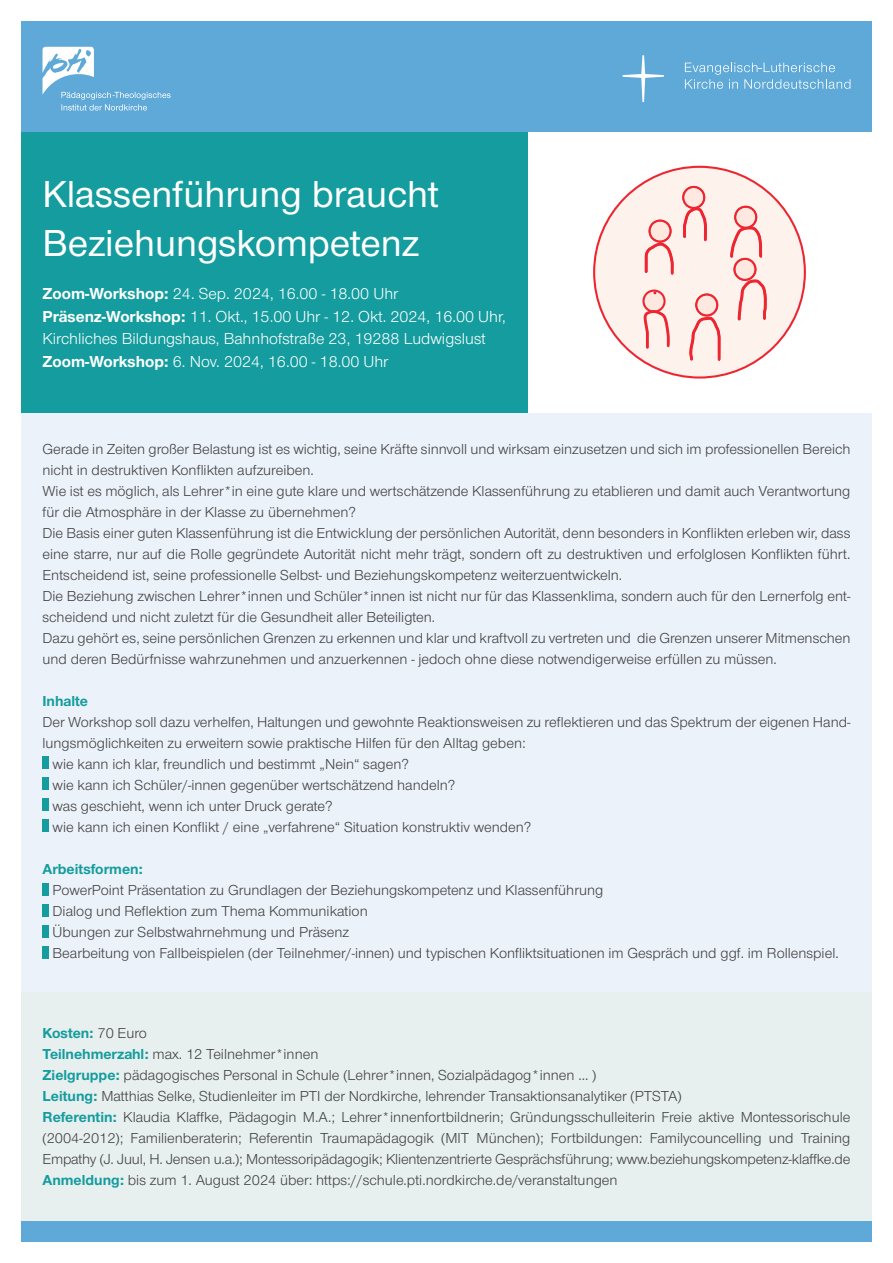
<style>
.page{position:relative;width:893px;height:1263px;background:#fff}
.page>*{position:absolute;margin:0;border:0;box-sizing:border-box;transform-origin:0 0}
.t1{font:500 39px/49.1px "Nordelbica";color:#fff}
.t2{font:16.5px/22.5px "Nordelbica";color:#fff}
.t3{font:15px/21px "Nordelbica";color:#414042}
.t4{font:700 15px "Nordelbica";color:#149c9e}
.s1{font-weight:700}
.s2{font-weight:700;color:#149c9e}
</style>
<div class="page">
<div style="left:21px;top:360px;width:851px;height:882px;background:#ecf2f9"></div>
<div style="left:21px;top:21px;width:851px;height:111px;background:#5fa9d8"></div>
<svg style="left:43px;top:47px;width:128px;height:64px"></svg>
<svg style="left:685px;top:63px;width:165px;height:26px"></svg>
<svg style="left:623px;top:55px;width:41px;height:47px"></svg>
<div style="left:527px;top:132px;width:345px;height:280px;background:#fff"></div>
<svg style="left:593px;top:166px;width:213px;height:213px"></svg>
<svg style="left:595px;top:168px;width:209px;height:208px"></svg>
<div style="left:21px;top:1220px;width:851px;height:22px;background:#5fa9d8"></div>
<div style="left:21px;top:992px;width:851px;height:228px;background:#e8efef"></div>
<div style="left:21px;top:132px;width:506px;height:280px;background:#149c9e"></div>
<div style="left:43px;top:756px;width:6px;height:13px;background:#149c9e"></div>
<div style="left:43px;top:777px;width:6px;height:13px;background:#149c9e"></div>
<div style="left:43px;top:798px;width:6px;height:13px;background:#149c9e"></div>
<div style="left:43px;top:819px;width:6px;height:13px;background:#149c9e"></div>
<div style="left:43px;top:883px;width:6px;height:12px;background:#149c9e"></div>
<div style="left:43px;top:904px;width:6px;height:12px;background:#149c9e"></div>
<div style="left:43px;top:925px;width:6px;height:12px;background:#149c9e"></div>
<div style="left:43px;top:946px;width:6px;height:12px;background:#149c9e"></div>
<h1 class="t1" style="left:43px;top:169px;width:398px">Klassenführung braucht<br>Beziehungskompetenz</h1>
<p class="t2" style="left:43px;top:283px;width:465px"><span class="s1">Zoom-Workshop:</span> 24. Sep. 2024, 16.00 - 18.00 Uhr <span class="s1">Präsenz-Workshop:</span> 11. Okt., 15.00 Uhr - 12. Okt. 2024, 16.00 Uhr, Kirchliches Bildungshaus, Bahnhofstraße 23, 19288 Ludwigslust <span class="s1">Zoom-Workshop:</span> 6. Nov. 2024, 16.00 - 18.00 Uhr</p>
<p class="t3" style="left:43px;top:438px;width:809px">Gerade in Zeiten großer Belastung ist es wichtig, seine Kräfte sinnvoll und wirksam einzusetzen und sich im professionellen Bereich nicht in destruktiven Konflikten aufzureiben.<br>Wie ist es möglich, als Lehrer*in eine gute klare und wertschätzende Klassenführung zu etablieren und damit auch Verantwortung für die Atmosphäre in der Klasse zu übernehmen?<br>Die Basis einer guten Klassenführung ist die Entwicklung der persönlichen Autorität, denn besonders in Konflikten erleben wir, dass eine starre, nur auf die Rolle gegründete Autorität nicht mehr trägt, sondern oft zu destruktiven und erfolglosen Konflikten führt.<br>Entscheidend ist, seine professionelle Selbst- und Beziehungskompetenz weiterzuentwickeln.<br>Die Beziehung zwischen Lehrer*innen und Schüler*innen ist nicht nur für das Klassenklima, sondern auch für den Lernerfolg ent&shy;scheidend und nicht zuletzt für die Gesundheit aller Beteiligten.<br>Dazu gehört es, seine persönlichen Grenzen zu erkennen und klar und kraftvoll zu vertreten und die Grenzen unserer Mitmenschen und deren Bedürfnisse wahrzunehmen und anzuerkennen - jedoch ohne diese notwendigerweise erfüllen zu müssen.</p>
<p class="t4" style="left:43px;top:692px;width:47px">Inhalte</p>
<p class="t3" style="left:43px;top:711px;width:809px">Der Workshop soll dazu verhelfen, Haltungen und gewohnte Reaktionsweisen zu reflektieren und das Spektrum der eigenen Hand-</p>
<p class="t3" style="left:43px;top:732px;width:485px">lungsmöglichkeiten zu erweitern sowie praktische Hilfen für den Alltag geben:</p>
<p class="t3" style="left:53px;top:753px;width:358px">wie kann ich klar, freundlich und bestimmt „Nein“ sagen?</p>
<p class="t3" style="left:53px;top:774px;width:404px">wie kann ich Schüler/-innen gegenüber wertschätzend handeln?</p>
<p class="t3" style="left:53px;top:795px;width:281px">was geschieht, wenn ich unter Druck gerate?</p>
<p class="t3" style="left:53px;top:816px;width:480px">wie kann ich einen Konflikt / eine „verfahrene“ Situation konstruktiv wenden?</p>
<p class="t4" style="left:43px;top:860px;width:102px">Arbeitsformen:</p>
<p class="t3" style="left:53px;top:880px;width:788px">PowerPoint Präsentation zu Grundlagen der Beziehungskompetenz und Klassenführung<br>Dialog und Reflektion zum Thema Kommunikation<br>Übungen zur Selbstwahrnehmung und Präsenz<br>Bearbeitung von Fallbeispielen (der Teilnehmer/-innen) und typischen Konfliktsituationen im Gespräch und ggf. im Rollenspiel.</p>
<p class="t3" style="left:43px;top:1023px;width:809px"><span class="s2">Kosten:</span> 70 Euro<br><span class="s2">Teilnehmerzahl:</span> max. 12 Teilnehmer*innen<br><span class="s2">Zielgruppe:</span> pädagogisches Personal in Schule (Lehrer*innen, Sozialpädagog*innen … )<br><span class="s2">Leitung:</span> Matthias Selke, Studienleiter im PTI der Nordkirche, lehrender Transaktionsanalytiker (PTSTA)<br><span class="s2">Referentin:</span> Klaudia Klaffke, Pädagogin M.A.; Lehrer*innenfortbildnerin; Gründungsschulleiterin Freie aktive Montessorischule (2004-2012); Familienberaterin; Referentin Traumapädagogik (MIT München); Fortbildungen: Familycouncelling und Training Empathy (J. Juul, H. Jensen u.a.); Montessoripädagogik; Klientenzentrierte Gesprächsführung; www.beziehungskompetenz-klaffke.de <span class="s2">Anmeldung:</span> bis zum 1. August 2024 über: https://schule.pti.nordkirche.de/veranstaltungen</p>
</div>
